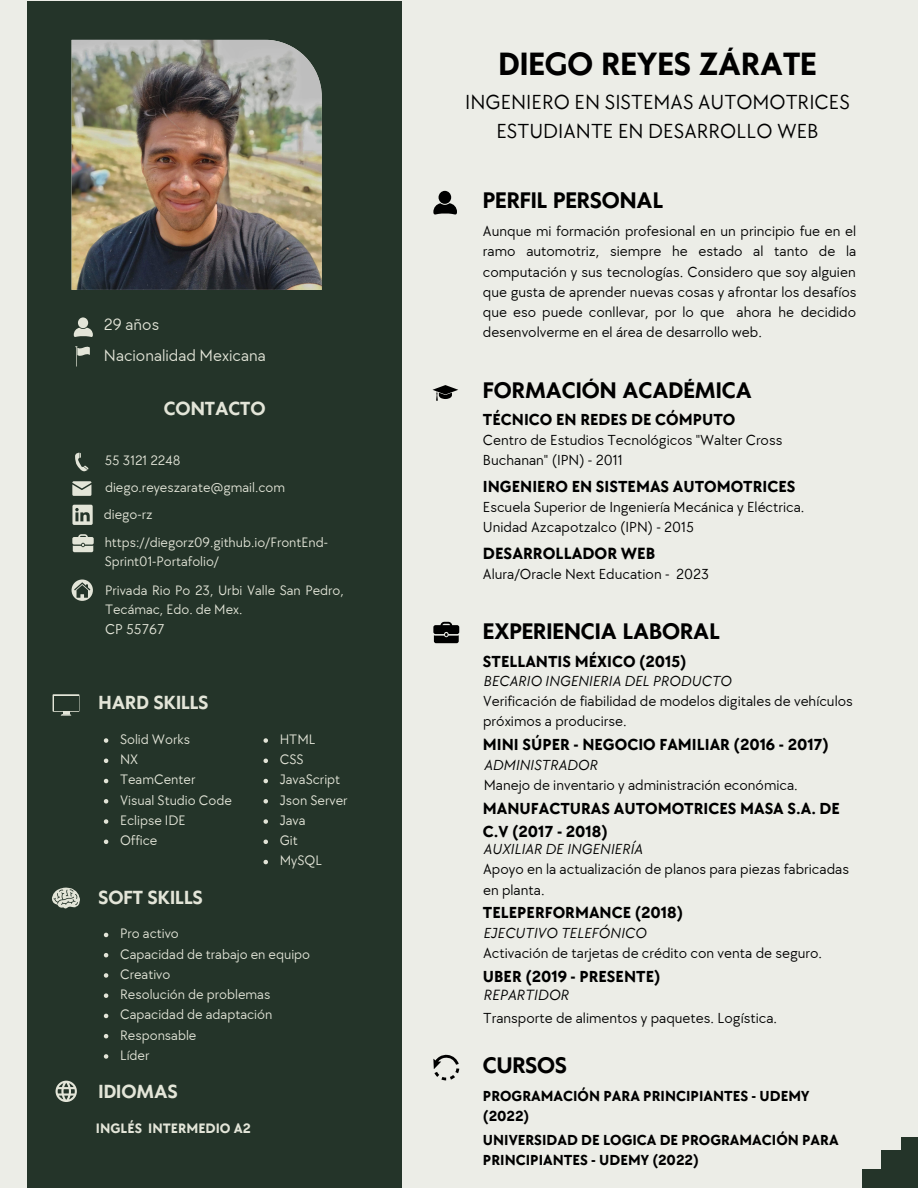
<style>
.page{position:relative;width:918px;height:1188px;background:#ecede7}
.page>*{position:absolute;margin:0;border:0;box-sizing:border-box;transform-origin:0 0}
.t1{font:700 30px "Klein Text";color:#000}
.t2{font:700 21px "Klein Text";color:#000}
.t3{font:21px/29.2px "TT Chocolates";color:#000;text-align:center}
.t4{font:700 17.7px "Klein Text";color:#e3e5d8}
.t5{font:16.8px "TT Chocolates";color:#e3e5d8}
.t6{font:700 16.8px "TT Chocolates";color:#000}
.t7{font:700 16.5px/22.5px "TT Chocolates";color:#000}
.t8{font:italic 15.3px "TT Chocolates";color:#000}
.t9{font:15px/20.2px "TT Chocolates";color:#000}
.t10{font:700 15px/20.2px "TT Chocolates";color:#000}
.t11{font:italic 15px "TT Chocolates";color:#000}
.t12{font:14.7px "TT Chocolates";color:#e3e5d8}
.t13{font:14.1px/20.2px "TT Chocolates";color:#e3e5d8}
.t14{font:700 14.1px "TT Chocolates";color:#e3e5d8}
</style>
<div class="page">
<div style="left:27px;top:1px;width:374px;height:1187px;background:#243429"></div>
<svg style="left:74px;top:328px;width:19px;height:9px"></svg>
<div style="left:78px;top:317px;width:10px;height:11px;background:#e3e5d8;border-radius:50%"></div>
<svg style="left:75px;top:346px;width:15px;height:12px"></svg>
<img style="left:72px;top:40px;width:250px;height:250px">
<svg style="left:433px;top:385px;width:25px;height:16px"></svg>
<svg style="left:433px;top:203px;width:24px;height:12px"></svg>
<div style="left:439px;top:191px;width:12px;height:13px;background:#000;border-radius:50%"></div>
<div style="left:882px;top:1150px;width:36px;height:38px;background:#243429"></div>
<div style="left:862px;top:1169px;width:56px;height:19px;background:#243429"></div>
<div style="left:53px;top:694px;width:26px;height:18px;background:#e3e5d8"></div>
<div style="left:54px;top:696px;width:24px;height:15px;background:#243429"></div>
<svg style="left:61px;top:712px;width:10px;height:4px"></svg>
<svg style="left:56px;top:1081px;width:21px;height:21px"></svg>
<svg style="left:52px;top:887px;width:28px;height:22px"></svg>
<svg style="left:104px;top:933px;width:4px;height:4px"></svg>
<svg style="left:104px;top:953px;width:4px;height:4px"></svg>
<svg style="left:104px;top:973px;width:4px;height:5px"></svg>
<svg style="left:104px;top:993px;width:4px;height:5px"></svg>
<svg style="left:104px;top:1014px;width:4px;height:4px"></svg>
<svg style="left:104px;top:1034px;width:4px;height:4px"></svg>
<svg style="left:104px;top:1054px;width:4px;height:5px"></svg>
<svg style="left:104px;top:738px;width:4px;height:5px"></svg>
<svg style="left:104px;top:759px;width:4px;height:4px"></svg>
<svg style="left:104px;top:779px;width:4px;height:4px"></svg>
<svg style="left:104px;top:799px;width:4px;height:5px"></svg>
<svg style="left:104px;top:819px;width:4px;height:5px"></svg>
<svg style="left:104px;top:840px;width:4px;height:4px"></svg>
<svg style="left:433px;top:622px;width:26px;height:21px"></svg>
<svg style="left:433px;top:1055px;width:26px;height:25px"></svg>
<svg style="left:75px;top:453px;width:13px;height:19px"></svg>
<svg style="left:72px;top:481px;width:19px;height:15px"></svg>
<svg style="left:72px;top:505px;width:21px;height:20px"></svg>
<svg style="left:72px;top:534px;width:22px;height:18px"></svg>
<div style="left:72px;top:580px;width:21px;height:21px;background:#e3e5d8;border-radius:50%"></div>
<svg style="left:74px;top:582px;width:16px;height:16px"></svg>
<svg style="left:264px;top:738px;width:4px;height:5px"></svg>
<svg style="left:264px;top:759px;width:4px;height:4px"></svg>
<svg style="left:264px;top:779px;width:4px;height:4px"></svg>
<svg style="left:264px;top:799px;width:4px;height:5px"></svg>
<svg style="left:264px;top:819px;width:4px;height:5px"></svg>
<svg style="left:264px;top:840px;width:4px;height:4px"></svg>
<svg style="left:264px;top:860px;width:4px;height:4px"></svg>
<div style="left:902px;top:1137px;width:16px;height:51px;background:#243429"></div>
<p class="t5" style="left:104px;top:315px;width:57px">29 años</p>
<p class="t5" style="left:104px;top:346px;width:163px">Nacionalidad Mexicana</p>
<p class="t4" style="left:164px;top:399px;width:103px">CONTACTO</p>
<p class="t13" style="left:105px;top:451px;width:77px">55 3121 2248</p>
<p class="t13" style="left:105px;top:478px;width:182px">diego.reyeszarate@gmail.com</p>
<p class="t13" style="left:104px;top:504px;width:50px">diego-rz</p>
<p class="t13" style="left:105px;top:533px;width:225px;line-height:19.2px">https://diegorz09.github.io/FrontEnd-<br>Sprint01-Portafolio/</p>
<p class="t13" style="left:105px;top:581px;width:240px;line-height:19.2px">Privada Rio Po 23, Urbi Valle San Pedro,<br>Tecámac, Edo. de Mex.</p>
<p class="t12" style="left:105px;top:621px;width:61px">CP 55767</p>
<p class="t4" style="left:99px;top:694px;width:111px">HARD SKILLS</p>
<p class="t13" style="left:120px;top:730px;width:113px">Solid Works<br>NX<br>TeamCenter<br>Visual Studio Code<br>Eclipse IDE<br>Office</p>
<p class="t13" style="left:280px;top:730px;width:69px">HTML<br>CSS<br>JavaScript<br>Json Server<br>Java<br>Git<br>MySQL</p>
<p class="t4" style="left:99px;top:888px;width:106px">SOFT SKILLS</p>
<p class="t13" style="left:120px;top:924px;width:192px">Pro activo<br>Capacidad de trabajo en equipo<br>Creativo<br>Resolución de problemas<br>Capacidad de adaptación<br>Responsable<br>Líder</p>
<p class="t4" style="left:99px;top:1083px;width:80px">IDIOMAS</p>
<p class="t14" style="left:96px;top:1120px;width:156px">INGLÉS INTERMEDIO A2</p>
<h1 class="t1" style="left:498px;top:48px;width:320px">DIEGO REYES ZÁRATE</h1>
<h2 class="t3" style="left:465px;top:88px;width:386px">INGENIERO EN SISTEMAS AUTOMOTRICES<br>ESTUDIANTE EN DESARROLLO WEB</h2>
<h2 class="t2" style="left:483px;top:190px;width:182px">PERFIL PERSONAL</h2>
<p class="t9" style="left:483px;top:221px;width:375px;text-align:justify">Aunque mi formación profesional en un principio fue en el ramo automotriz, siempre he estado al tanto de la computación y sus tecnologías. Considero que soy alguien que gusta de aprender nuevas cosas y afrontar los desafíos que eso puede conllevar, por lo que ahora he decidido desenvolverme en el área de desarrollo web.</p>
<h2 class="t2" style="left:483px;top:379px;width:270px">FORMACIÓN ACADÉMICA</h2>
<p class="t7" style="left:483px;top:409px;width:254px">TÉCNICO EN REDES DE CÓMPUTO</p>
<p class="t9" style="left:483px;top:430px;width:301px">Centro de Estudios Tecnológicos "Walter Cross<br>Buchanan" (IPN) - 2011</p>
<p class="t7" style="left:483px;top:476px;width:314px">INGENIERO EN SISTEMAS AUTOMOTRICES</p>
<p class="t9" style="left:483px;top:497px;width:323px">Escuela Superior de Ingeniería Mecánica y Eléctrica.<br>Unidad Azcapotzalco (IPN) - 2015</p>
<p class="t6" style="left:483px;top:544px;width:174px">DESARROLLADOR WEB</p>
<p class="t9" style="left:483px;top:564px;width:228px">Alura/Oracle Next Education - 2023</p>
<h2 class="t2" style="left:483px;top:620px;width:238px">EXPERIENCIA LABORAL</h2>
<p class="t7" style="left:483px;top:650px;width:205px">STELLANTIS MÉXICO (2015)</p>
<p class="t11" style="left:483px;top:672px;width:250px">BECARIO INGENIERIA DEL PRODUCTO</p>
<p class="t9" style="left:483px;top:692px;width:371px">Verificación de fiabilidad de modelos digitales de vehículos próximos a producirse.</p>
<p class="t7" style="left:483px;top:734px;width:348px">MINI SÚPER - NEGOCIO FAMILIAR (2016 - 2017)</p>
<p class="t11" style="left:484px;top:757px;width:115px">ADMINISTRADOR</p>
<p class="t9" style="left:484px;top:776px;width:316px">Manejo de inventario y administración económica.</p>
<p class="t7" style="left:483px;top:798px;width:359px">MANUFACTURAS AUTOMOTRICES MASA S.A. DE<br>C.V (2017 - 2018)</p>
<p class="t11" style="left:483px;top:841px;width:161px">AUXILIAR DE INGENIERÍA</p>
<p class="t9" style="left:483px;top:860px;width:367px">Apoyo en la actualización de planos para piezas fabricadas en planta.</p>
<p class="t7" style="left:483px;top:902px;width:202px">TELEPERFORMANCE (2018)</p>
<p class="t11" style="left:483px;top:924px;width:165px">EJECUTIVO TELEFÓNICO</p>
<p class="t9" style="left:483px;top:943px;width:341px">Activación de tarjetas de crédito con venta de seguro.</p>
<p class="t7" style="left:483px;top:966px;width:179px">UBER (2019 - PRESENTE)</p>
<p class="t8" style="left:483px;top:986px;width:87px">REPARTIDOR</p>
<p class="t9" style="left:483px;top:1008px;width:296px">Transporte de alimentos y paquetes. Logística.</p>
<h2 class="t2" style="left:483px;top:1054px;width:86px">CURSOS</h2>
<p class="t10" style="left:483px;top:1086px;width:328px">PROGRAMACIÓN PARA PRINCIPIANTES - UDEMY (2022)</p>
<p class="t10" style="left:483px;top:1130px;width:357px">UNIVERSIDAD DE LOGICA DE PROGRAMACIÓN PARA<br>PRINCIPIANTES - UDEMY (2022)</p>
</div>
